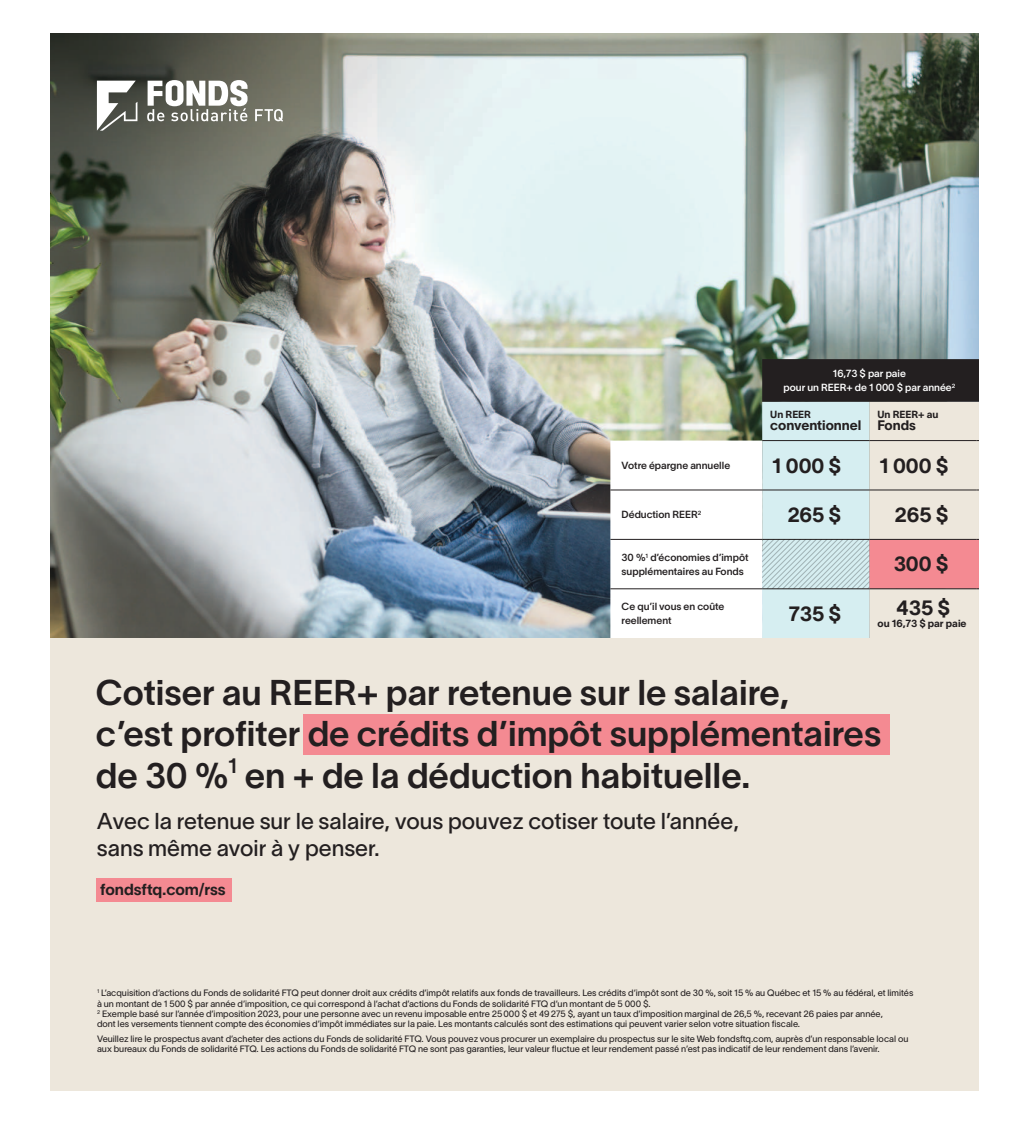
<style>
.page{position:relative;width:1024px;height:1125px;background:#fff}
.page>*{position:absolute;margin:0;border:0;box-sizing:border-box;transform-origin:0 0}
.t1{font:35.12px/41.5px "Lausanne 600";color:#231f20}
.t2{font:22.5px/27.9px "Lausanne 400";color:#231f20}
.t3{font:20.38px "Lausanne 750";color:#231f20}
.t4{font:15.75px "Lausanne 700";color:#231f20}
.t5{font:13.5px "Lausanne 750";color:#231f20}
.t6{font:10.12px/13.5px "Lausanne 550";color:#231f20}
.t7{font:10.12px/13.5px "Lausanne 550";color:#fff;text-align:center}
.t8{font:10.12px "Lausanne 750";color:#231f20}
.t9{font:9px/10.1px "Lausanne 350";color:#231f20}
</style>
<div class="page">
<img style="left:51px;top:34px;width:928px;height:604px">
<svg style="left:610px;top:359px;width:369px;height:279px"></svg>
<div style="left:51px;top:638px;width:928px;height:453px;background:#ede7dc"></div>
<svg style="left:255px;top:109px;width:28px;height:13px"></svg>
<svg style="left:147px;top:80px;width:100px;height:41px"></svg>
<svg style="left:97px;top:81px;width:40px;height:50px"></svg>
<div style="left:303px;top:714px;width:586px;height:41px;background:#f48a92"></div>
<div style="left:96px;top:878px;width:135px;height:24px;background:#f48a92"></div>
<p class="t7" style="left:783px;top:367px;width:173px">16,73 $ par paie<br>pour un REER+ de 1 000 $ par année<sup>2</sup></p>
<p class="t8" style="left:770px;top:410px;width:42px">Un REER</p>
<h3 class="t5" style="left:770px;top:419px;width:93px">conventionnel</h3>
<p class="t8" style="left:877px;top:410px;width:62px">Un REER+ au</p>
<h3 class="t5" style="left:877px;top:419px;width:40px">Fonds</h3>
<p class="t6" style="left:621px;top:459px;width:110px">Votre épargne annuelle</p>
<h3 class="t3" style="left:772px;top:455px;width:71px">1 000 $</h3>
<h3 class="t3" style="left:879px;top:455px;width:71px">1 000 $</h3>
<p class="t6" style="left:621px;top:508px;width:81px">Déduction REER<sup>2</sup></p>
<h3 class="t3" style="left:787px;top:505px;width:55px">265 $</h3>
<h3 class="t3" style="left:894px;top:505px;width:55px">265 $</h3>
<p class="t6" style="left:621px;top:551px;width:128px">30 %<sup>1</sup> d’économies d’impôt supplémentaires au Fonds</p>
<h3 class="t3" style="left:893px;top:554px;width:56px">300 $</h3>
<p class="t6" style="left:621px;top:600px;width:104px">Ce qu’il vous en coûte reellement</p>
<h3 class="t3" style="left:789px;top:604px;width:54px">735 $</h3>
<h3 class="t3" style="left:896px;top:598px;width:55px">435 $</h3>
<p class="t8" style="left:877px;top:618px;width:91px">ou 16,73 $ par paie</p>
<h1 class="t1" style="left:96px;top:674px;width:787px">Cotiser au REER+ par retenue sur le salaire,<br>c’est profiter de crédits d’impôt supplémentaires de 30 %<sup>1</sup> en + de la déduction habituelle.</h1>
<h2 class="t2" style="left:97px;top:809px;width:644px">Avec la retenue sur le salaire, vous pouvez cotiser toute l’année, sans même avoir à y penser.</h2>
<h3 class="t4" style="left:100px;top:883px;width:127px">fondsftq.com/rss</h3>
<p class="t9" style="left:97px;top:988px;width:818px"><sup>1</sup> L’acquisition d’actions du Fonds de solidarité FTQ peut donner droit aux crédits d’impôt relatifs aux fonds de travailleurs. Les crédits d’impôt sont de 30 %, soit 15 % au Québec et 15 % au fédéral, et limités à un montant de 1 500 $ par année d’imposition, ce qui correspond à l’achat d’actions du Fonds de solidarité FTQ d’un montant de 5 000 $.<br><sup>2</sup> Exemple basé sur l’année d’imposition 2023, pour une personne avec un revenu imposable entre 25 000 $ et 49 275 $, ayant un taux d’imposition marginal de 26,5 %, recevant 26 paies par année,<br>dont les versements tiennent compte des économies d’impôt immédiates sur la paie. Les montants calculés sont des estimations qui peuvent varier selon votre situation fiscale.</p>
<p class="t9" style="left:97px;top:1034px;width:813px">Veuillez lire le prospectus avant d’acheter des actions du Fonds de solidarité FTQ. Vous pouvez vous procurer un exemplaire du prospectus sur le site Web fondsftq.com, auprès d’un responsable local ou aux bureaux du Fonds de solidarité FTQ. Les actions du Fonds de solidarité FTQ ne sont pas garanties, leur valeur fluctue et leur rendement passé n’est pas indicatif de leur rendement dans l’avenir.</p>
</div>
